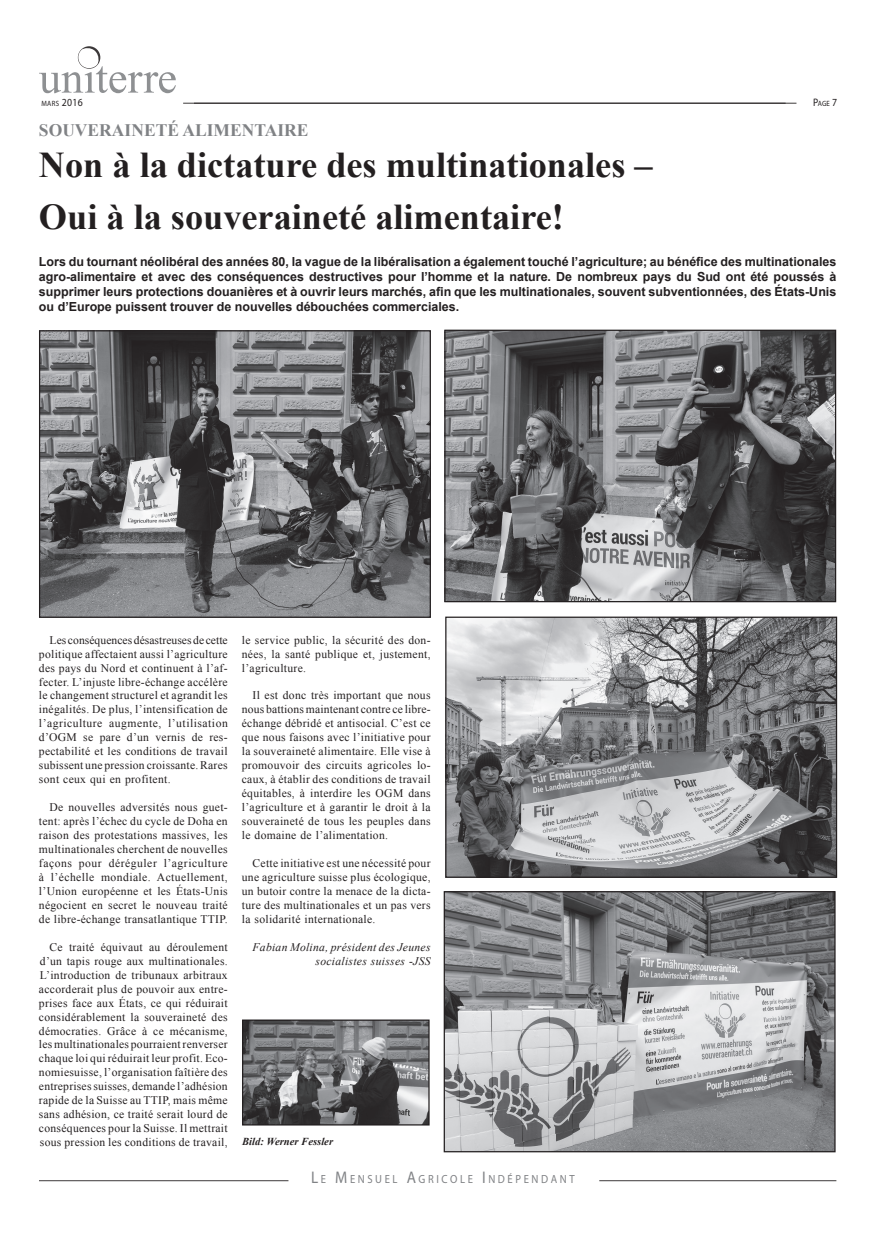
<style>
.page{position:relative;width:886px;height:1241px;background:#fff}
.page>*{position:absolute;margin:0;border:0;box-sizing:border-box;transform-origin:0 0}
.normal_Titre{font:700 36.25px "Times New Roman";color:#231f20}
.normal_Surtitre{font:700 17.5px "Times New Roman";color:#808285}
.normal_Chapeau{font:700 12.5px/15px "Arial";color:#231f20;text-align:justify}
.t1{font:11.75px "Myriad Pro";letter-spacing:.245em;color:#808285;scale:.9 1}
.normal_Texte{font:11.62px/14px "Times New Roman";letter-spacing:.025em;color:#231f20;text-align:justify}
.normal_signature{font:italic 11.62px/14px "Times New Roman";letter-spacing:.025em;color:#231f20;text-align:right}
.première_page_légend{font:italic 700 10.62px "Times New Roman";color:#231f20}
.t2{font:7.62px "Myriad Pro";letter-spacing:.045em;color:#231f20;scale:.9 1}
.s1{font-size:10.88px}
.s2{font-size:16.88px}
</style>
<div class="page">
<svg style="left:39px;top:47px;width:137px;height:46px"></svg>
<hr style="left:183px;top:103px;width:602px;height:1px;background:#231f20">
<hr style="left:39px;top:1180px;width:249px;height:1px;background:#231f20">
<hr style="left:599px;top:1180px;width:237px;height:1px;background:#231f20">
<hr style="left:194px;top:103px;width:602px;height:1px;background:#231f20">
<img style="left:446px;top:331px;width:388px;height:269px">
<div style="left:444px;top:329px;width:392px;height:273px;border:1px solid #231f20"></div>
<img style="left:41px;top:332px;width:388px;height:283px">
<div style="left:39px;top:330px;width:392px;height:287px;border:1px solid #231f20"></div>
<img style="left:447px;top:618px;width:388px;height:257px">
<div style="left:445px;top:616px;width:392px;height:261px;border:1px solid #231f20"></div>
<img style="left:446px;top:893px;width:387px;height:257px">
<div style="left:444px;top:891px;width:391px;height:261px;border:1px solid #231f20"></div>
<img style="left:244px;top:1021px;width:184px;height:102px">
<div style="left:242px;top:1019px;width:188px;height:106px;border:1px solid #231f20"></div>
<p class="t2" style="left:41px;top:98px;width:47px">MARS <span class="s1">2016</span></p>
<p class="t2" style="left:813px;top:98px;width:28px"><span class="s1">P</span>AGE <span class="s1">7</span></p>
<p class="normal_Surtitre" style="left:39px;top:118px;width:271px">SOUVERAINETÉ ALIMENTAIRE</p>
<p class="normal_Titre" style="left:39px;top:140px;width:615px">Non à la dictature des multinationales –</p>
<p class="normal_Titre" style="left:39px;top:192px;width:526px">Oui à la souveraineté alimentaire!</p>
<p class="normal_Chapeau" style="left:39px;top:254px;width:799px">Lors du tournant néolibéral des années 80, la vague de la libéralisation a également touché l’agriculture; au bénéfice des multinationales agro-alimentaire et avec des conséquences destructives pour l’homme et la nature. De nombreux pays du Sud ont été poussés à supprimer leurs protections douanières et à ouvrir leurs marchés, afin que les multinationales, souvent subventionnées, des États-Unis ou d’Europe puissent trouver de nouvelles débouchées commerciales.</p>
<p class="normal_Texte" style="left:39px;top:632px;width:190px;text-indent:11px">Les conséquences désastreuses de cette politique affectaient aussi l’agriculture des pays du Nord et continuent à l’af&shy;fecter. L’injuste libre-échange accélère le changement structurel et agrandit les inégalités. De plus, l’intensification de l’agriculture augmente, l’utilisation d’OGM se pare d’un vernis de res&shy;pectabilité et les conditions de travail subissent une pression croissante. Rares sont ceux qui en profitent.</p>
<p class="normal_Texte" style="left:39px;top:800px;width:190px;text-indent:11px">De nouvelles adversités nous guet&shy;tent: après l’échec du cycle de Doha en raison des protestations massives, les multinationales cherchent de nouvelles façons pour déréguler l’agriculture à l’échelle mondiale. Actuellement, l’Union européenne et les États-Unis négocient en secret le nouveau traité de libre-échange transatlantique TTIP.</p>
<p class="normal_Texte" style="left:39px;top:939px;width:190px;text-indent:11px">Ce traité équivaut au déroulement d’un tapis rouge aux multinationales.<br>L’introduction de tribunaux arbitraux accorderait plus de pouvoir aux entre&shy;prises face aux États, ce qui réduirait considérablement la souveraineté des démocraties. Grâce à ce mécanisme, les multinationales pourraient renverser chaque loi qui réduirait leur profit. Eco&shy;nomiesuisse, l’organisation faîtière des entreprises suisses, demande l’adhésion rapide de la Suisse au TTIP, mais même sans adhésion, ce traité serait lourd de conséquences pour la Suisse. Il mettrait sous pression les conditions de travail,</p>
<p class="normal_Texte" style="left:242px;top:632px;width:190px">le service public, la sécurité des don&shy;nées, la santé publique et, justement, l’agriculture.</p>
<p class="normal_Texte" style="left:242px;top:688px;width:190px;text-indent:11px">Il est donc très important que nous nous battions maintenant contre ce libre&shy;échange débridé et antisocial. C’est ce que nous faisons avec l’initiative pour la souveraineté alimentaire. Elle vise à promouvoir des circuits agricoles lo&shy;caux, à établir des conditions de travail équitables, à interdire les OGM dans l’agriculture et à garantir le droit à la souveraineté de tous les peuples dans le domaine de l’alimentation.</p>
<p class="normal_Texte" style="left:242px;top:855px;width:190px;text-indent:11px">Cette initiative est une nécessité pour une agriculture suisse plus écologique, un butoir contre la menace de la dicta&shy;ture des multinationales et un pas vers la solidarité internationale.</p>
<p class="normal_signature" style="left:252px;top:939px;width:180px">Fabian Molina, président des Jeunes socialistes suisses -JSS</p>
<p class="première_page_légend" style="left:242px;top:1133px;width:93px">Bild: Werner Fessler</p>
<p class="t1" style="left:311px;top:1171px;width:294px"><span class="s2">L</span>E <span class="s2">M</span> ENSUEL <span class="s2">A</span>GRICOLE <span class="s2">I</span> NDÉP ENDANT</p>
</div>
